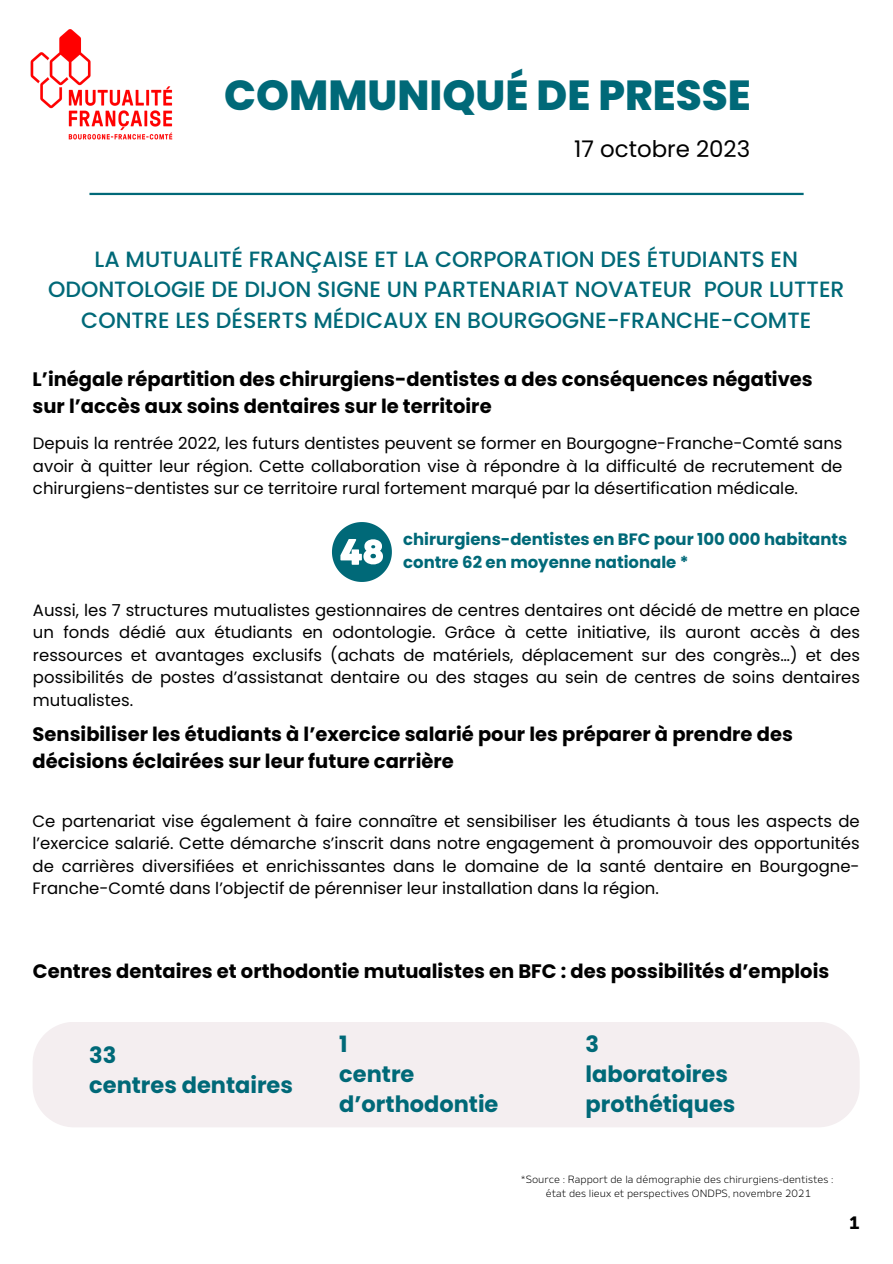
<style>
.page{position:relative;width:893px;height:1264px;background:#fff}
.page>*{position:absolute;margin:0;border:0;box-sizing:border-box;transform-origin:0 0}
.t1{font:800 42px "Poppins";color:#006978}
.t2{font:22.95px "Poppins";color:#000}
.t3{font:700 22.5px/30.3px "Poppins";color:#006978}
.t4{font:500 22.05px/30.3px "Poppins";color:#006978;text-align:center}
.t5{font:700 19.5px/27px "Poppins";color:#000}
.t6{font:700 17.85px "Amino";color:#000}
.t7{font:16.5px/22.5px "Poppins";color:#000;text-align:justify}
.t8{font:700 16.5px/22.5px "Poppins";color:#006978}
.t9{font:300 10.5px "Amino";color:#000}
</style>
<div class="page">
<hr style="left:89px;top:193px;width:714px;height:2px;background:#006978">
<img style="left:30px;top:29px;width:198px;height:167px">
<svg style="left:332px;top:522px;width:59px;height:59px"></svg>
<div style="left:33px;top:1022px;width:826px;height:105px;background:#f4eef0"></div>
<p class="t1" style="left:224px;top:66px;width:528px">COMMUNIQUÉ DE PRESSE</p>
<p class="t2" style="left:574px;top:133px;width:177px">17 octobre 2023</p>
<p class="t4" style="left:48px;top:244px;width:798px">LA MUTUALITÉ FRANÇAISE ET LA CORPORATION DES ÉTUDIANTS EN<br>ODONTOLOGIE DE DIJON SIGNE UN PARTENARIAT NOVATEUR POUR LUTTER<br>CONTRE LES DÉSERTS MÉDICAUX EN BOURGOGNE-FRANCHE-COMTE</p>
<p class="t5" style="left:33px;top:366px;width:781px">L’inégale répartition des chirurgiens-dentistes a des conséquences négatives sur l’accès aux soins dentaires sur le territoire</p>
<p class="t7" style="left:33px;top:432px;width:811px">Depuis la rentrée 2022, les futurs dentistes peuvent se former en Bourgogne-Franche-Comté sans avoir à quitter leur région. Cette collaboration vise à répondre à la difficulté de recrutement de chirurgiens-dentistes sur ce territoire rural fortement marqué par la désertification médicale.</p>
<p class="t8" style="left:403px;top:528px;width:445px">chirurgiens-dentistes en BFC pour 100 000 habitants contre 62 en moyenne nationale *</p>
<p class="t7" style="left:33px;top:598px;width:828px">Aussi, les 7 structures mutualistes gestionnaires de centres dentaires ont décidé de mettre en place un fonds dédié aux étudiants en odontologie. Grâce à cette initiative, ils auront accès à des ressources et avantages exclusifs (achats de matériels, déplacement sur des congrès…) et des possibilités de postes d’assistanat dentaire ou des stages au sein de centres de soins dentaires mutualistes.</p>
<p class="t5" style="left:33px;top:721px;width:761px">Sensibiliser les étudiants à l’exercice salarié pour les préparer à prendre des décisions éclairées sur leur future carrière</p>
<p class="t7" style="left:33px;top:809px;width:828px">Ce partenariat vise également à faire connaître et sensibiliser les étudiants à tous les aspects de l’exercice salarié. Cette démarche s’inscrit dans notre engagement à promouvoir des opportunités de carrières diversifiées et enrichissantes dans le domaine de la santé dentaire en Bourgogne-Franche-Comté dans l’objectif de pérenniser leur installation dans la région.</p>
<p class="t5" style="left:33px;top:957px;width:797px">Centres dentaires et orthodontie mutualistes en BFC : des possibilités d’emplois</p>
<p class="t3" style="left:89px;top:1039px;width:29px">33</p>
<p class="t3" style="left:89px;top:1069px;width:205px">centres dentaires</p>
<p class="t3" style="left:339px;top:1028px;width:10px">1</p>
<p class="t3" style="left:339px;top:1058px;width:161px">centre d’orthodontie</p>
<p class="t3" style="left:585px;top:1028px;width:15px">3</p>
<p class="t3" style="left:585px;top:1058px;width:151px">laboratoires prothétiques</p>
<p class="t9" style="left:521px;top:1175px;width:314px">*Source : Rapport de la démographie des chirurgiens-dentistes :</p>
<p class="t9" style="left:546px;top:1189px;width:267px">état des lieux et perspectives ONDPS, novembre 2021</p>
<p class="t6" style="left:848px;top:1215px;width:13px">1</p>
</div>
